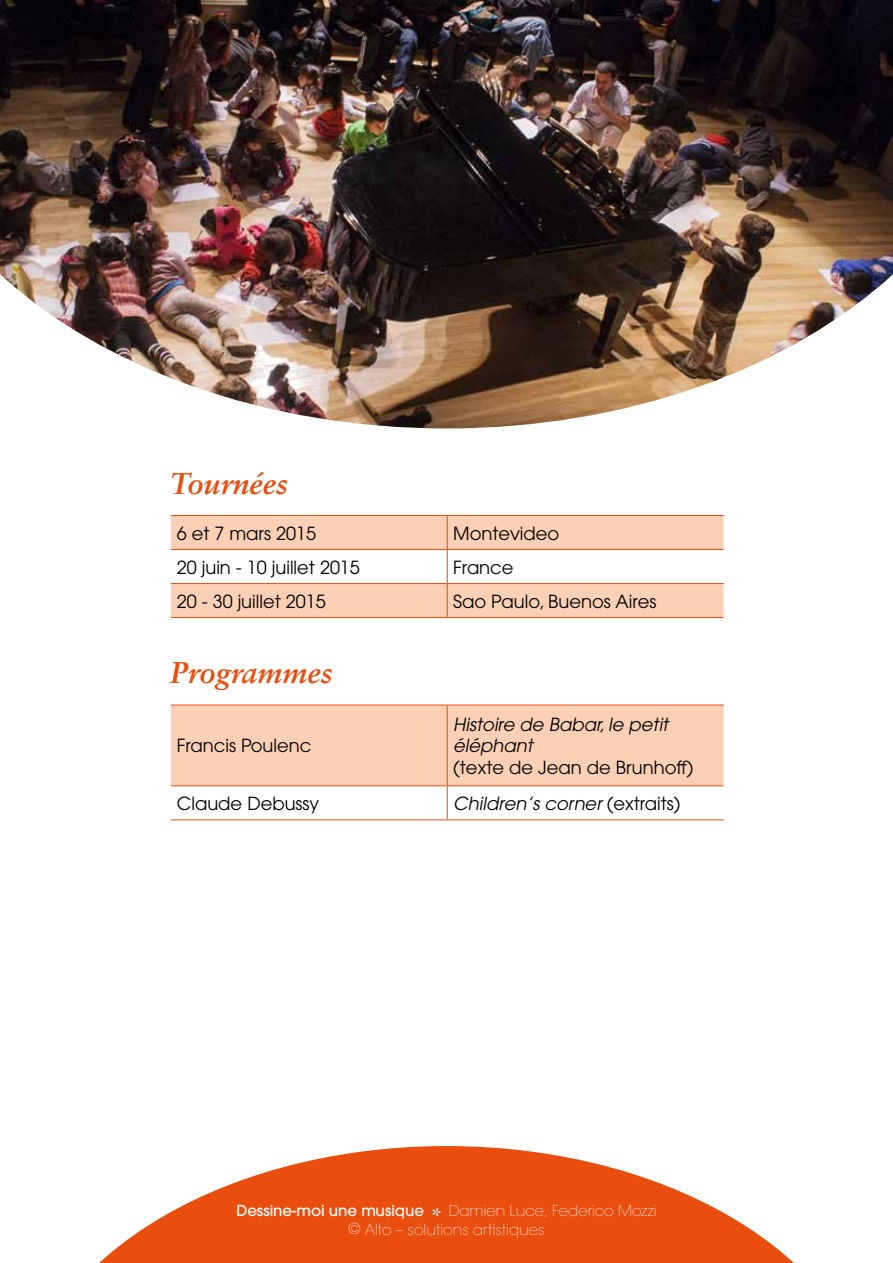
<style>
.page{position:relative;width:893px;height:1263px;background:#fff}
.page>*{position:absolute;margin:0;border:0;box-sizing:border-box;transform-origin:0 0}
.t1{font:italic 700 30px "Sabon LT Std";color:#e94e0f}
.t2{font:18px "Avant Garde";color:#000}
.t3{font:italic 18px/21.6px "Avant Garde";color:#000}
.t4{font:200 15px/19.5px "Avant Garde";color:#fff}
.t5{font:500 15px "Avant Garde";color:#fff}
.s1{font-style:normal}
</style>
<div class="page">
<svg style="left:99px;top:1146px;width:695px;height:117px;fill:#e94e0f"></svg>
<svg style="left:433px;top:1208px;width:8px;height:8px"></svg>
<svg style="left:171px;top:516px;width:553px;height:101px;fill:#fbd0b5"></svg>
<hr style="left:171px;top:515px;width:276px;height:1px;background:#e94e0f">
<hr style="left:447px;top:515px;width:277px;height:1px;background:#e94e0f">
<hr style="left:447px;top:516px;width:1px;height:33px;background:#e94e0f">
<hr style="left:171px;top:549px;width:276px;height:1px;background:#e94e0f">
<hr style="left:447px;top:549px;width:277px;height:1px;background:#e94e0f">
<hr style="left:447px;top:550px;width:1px;height:33px;background:#e94e0f">
<hr style="left:171px;top:583px;width:276px;height:1px;background:#e94e0f">
<hr style="left:447px;top:583px;width:277px;height:1px;background:#e94e0f">
<hr style="left:447px;top:584px;width:1px;height:33px;background:#e94e0f">
<hr style="left:171px;top:617px;width:276px;height:1px;background:#e94e0f">
<hr style="left:447px;top:617px;width:277px;height:1px;background:#e94e0f">
<div style="left:171px;top:706px;width:553px;height:79px;background:#fbd0b5"></div>
<hr style="left:171px;top:705px;width:276px;height:1px;background:#e94e0f">
<hr style="left:447px;top:705px;width:277px;height:1px;background:#e94e0f">
<hr style="left:447px;top:705px;width:1px;height:80px;background:#e94e0f">
<hr style="left:171px;top:785px;width:276px;height:1px;background:#e94e0f">
<hr style="left:447px;top:785px;width:277px;height:1px;background:#e94e0f">
<hr style="left:447px;top:786px;width:1px;height:33px;background:#e94e0f">
<hr style="left:171px;top:819px;width:276px;height:1px;background:#e94e0f">
<hr style="left:447px;top:819px;width:277px;height:1px;background:#e94e0f">
<img style="left:0;top:0;width:893px;height:428px">
<h1 class="t1" style="left:170px;top:465px;width:119px">Tournées</h1>
<p class="t2" style="left:177px;top:522px;width:141px">6 et 7 mars 2015</p>
<p class="t2" style="left:453px;top:522px;width:108px">Montevideo</p>
<p class="t2" style="left:177px;top:556px;width:185px">20 juin - 10 juillet 2015</p>
<p class="t2" style="left:453px;top:556px;width:62px">France</p>
<p class="t2" style="left:177px;top:590px;width:150px">20 - 30 juillet 2015</p>
<p class="t2" style="left:453px;top:590px;width:205px">Sao Paulo, Buenos Aires</p>
<h1 class="t1" style="left:170px;top:655px;width:164px">Programmes</h1>
<p class="t2" style="left:177px;top:735px;width:136px">Francis Poulenc</p>
<p class="t3" style="left:453px;top:713px;width:220px">Histoire de Babar,le petit éléphant</p>
<p class="t2" style="left:453px;top:757px;width:242px">(texte de Jean de Brunhoff)</p>
<p class="t2" style="left:177px;top:793px;width:144px">Claude Debussy</p>
<p class="t3" style="left:453px;top:792px;width:229px">Children’s corner <span class="s1">( e xt ra i ts )</span></p>
<p class="t5" style="left:236px;top:1201px;width:189px">Dessine-moi une musique</p>
<p class="t4" style="left:349px;top:1201px;width:310px;text-indent:100px">Damien Luce, Federico Mozzi © Alto – solutions artistiques</p>
</div>
